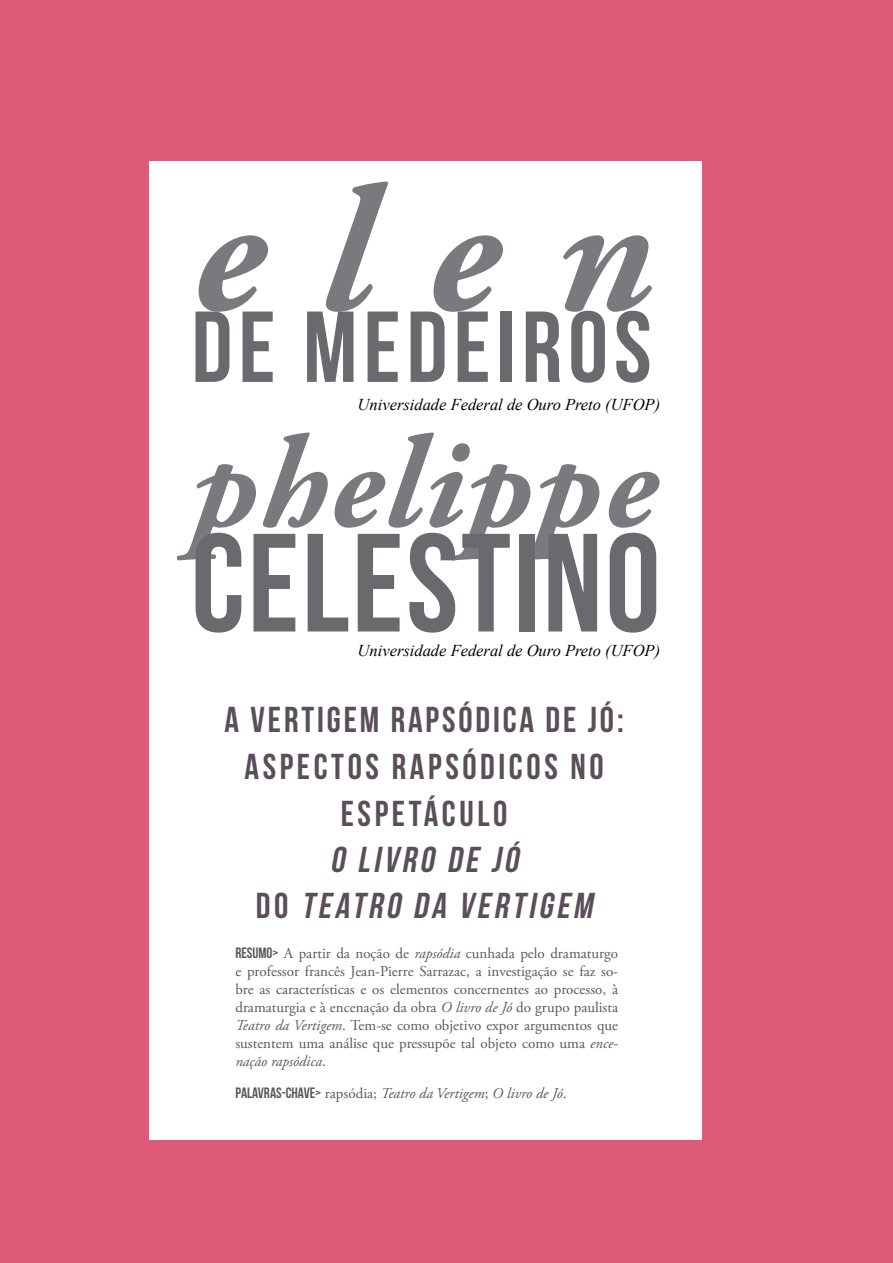
<style>
.page{position:relative;width:893px;height:1263px;background:#de5a79}
.page>*{position:absolute;margin:0;border:0;box-sizing:border-box;transform-origin:0 0}
.t1{font:italic 700 178.5px "Adobe Garamond Pro";color:#797a7d}
.t2{font:139.5px "Bebas Neue";letter-spacing:.02em;color:#696a6d}
.t3{font:italic 700 130.5px "Adobe Garamond Pro";letter-spacing:.02em;color:#797a7d}
.t4{font:100.5px "Bebas Neue";letter-spacing:.06em;color:#696a6d}
.t5{font:36px/46.5px "Bebas Neue";letter-spacing:.1em;color:#5a4e5b;text-align:center}
.t6{font:italic 36px/46.5px "Bebas Neue";color:#5a4e5b;text-align:center}
.t7{font:italic 16.5px "Times New Roman";color:#000}
.t8{font:15px/18px "Adobe Garamond Pro";color:#58595b;text-align:justify}
.t9{font:italic 15px "Adobe Garamond Pro";color:#58595b}
.s1{font-style:normal}
.s2{font-family:"Bebas Neue"}
.s3{font-style:italic}
.s4{font-family:"Bebas Neue";font-style:normal}
</style>
<div class="page">
<div style="left:149px;top:161px;width:553px;height:979px;background:#fff"></div>
<h1 class="t1" style="left:191px;top:150px;width:462px">elen</h1>
<h3 class="t4" style="left:191px;top:292px;width:462px">DE MEDEIROS</h3>
<p class="t7" style="left:358px;top:393px;width:304px">Universidade Federal de Ouro Preto (UFOP)</p>
<h3 class="t3" style="left:191px;top:409px;width:466px">phelippe</h3>
<h2 class="t2" style="left:191px;top:507px;width:471px">CELESTINO</h2>
<p class="t7" style="left:358px;top:639px;width:304px">Universidade Federal de Ouro Preto (UFOP)</p>
<h3 class="t5" style="left:225px;top:696px;width:401px">A VERTIGEM RAPSÓDICA DE JÓ:<br>ASPECTOS RAPSÓDICOS NO<br>ESPETÁCULO</h3>
<h3 class="t6" style="left:256px;top:836px;width:345px">O LIVRO DE JÓ<br><span class="s1">D O</span> TEATRO DA VERTIGEM</h3>
<p class="t8" style="left:235px;top:944px;width:384px"><span class="s2">RESUMO&gt;</span> A partir da noção de <span class="s3">rapsódia</span> cunhada pelo dramaturgo e professor francês Jean-Pierre Sarrazac, a investigação se faz so&shy;bre as características e os elementos concernentes ao processo, à dramaturgia e à encenação da obra <span class="s3">O livro de Jó</span> do grupo paulista <span class="s3">Teatro da Vertigem</span>. Tem-se como objetivo expor argumentos que sustentem uma análise que pressupõe tal objeto como uma <span class="s3">ence&shy;nação rapsódica</span>.</p>
<p class="t9" style="left:236px;top:1084px;width:332px"><span class="s4">PALAVRAS-CHAVE&gt;</span> <span class="s1">rapsódia;</span> Teatro da Vertigem<span class="s1">;</span> O livro de Jó<span class="s1">.</span></p>
</div>
